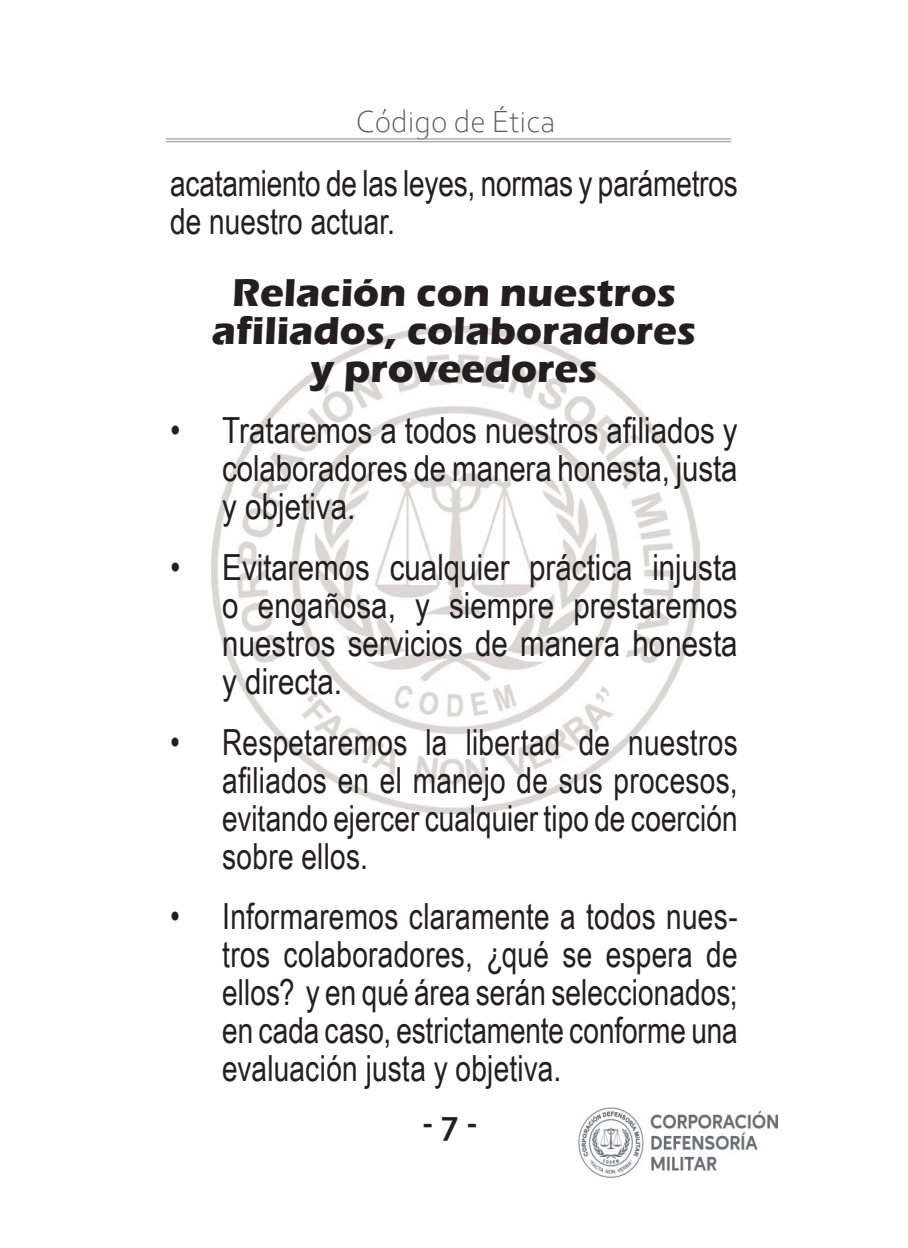
<style>
.page{position:relative;width:908px;height:1248px;background:#fff}
.page>*{position:absolute;margin:0;border:0;box-sizing:border-box;transform-origin:0 0}
.textoooo_yiyu{font:700 40px/38px "Eras ITC";color:#231f20;text-align:center}
.textooo{font:36px/38px "Arial Narrow";color:#231f20;text-align:justify;scale:.95 1}
.textooo-2{font:36px/38px "Arial Narrow";color:#231f20;text-align:justify}
.t1{font:700 36px "Corbel";color:#231f20}
.t2{font:300 32px "Corbel";color:#57585a}
</style>
<div class="page">
<hr style="left:166px;top:141px;width:564px;height:1px;background:#a8a9ad">
<hr style="left:166px;top:138px;width:564px;height:2px;background:#a8a9ad">
<img style="left:578px;top:1107px;width:199px;height:70px">
<img style="left:212px;top:325px;width:487px;height:488px">
<p class="t2" style="left:355px;top:101px;width:201px">Código de Ética</p>
<p class="textooo" style="left:170px;top:163px;width:598px">acatamiento de las leyes, normas y parámetros de nuestro actuar.</p>
<p class="textoooo_yiyu" style="left:212px;top:274px;width:485px">Relación con nuestros afiliados, colaboradores y proveedores</p>
<p class="textooo-2" style="left:222px;top:410px;width:516px;text-indent:-52px">• Trataremos a todos nuestros afiliados y colaboradores de manera honesta, justa y objetiva.</p>
<p class="textooo-2" style="left:222px;top:546px;width:516px;text-indent:-52px">• Evitaremos cualquier práctica injusta o engañosa, y siempre prestaremos nuestros servicios de manera honesta y directa.</p>
<p class="textooo" style="left:222px;top:721px;width:544px;text-indent:-52px">• Respetaremos la libertad de nuestros afiliados en el manejo de sus procesos, evitando ejercer cualquier tipo de coerción sobre ellos.</p>
<p class="textooo" style="left:222px;top:896px;width:544px;text-indent:-52px">• Informaremos claramente a todos nues&shy;tros colaboradores, ¿qué se espera de ellos? y en qué área serán seleccionados; en cada caso, estrictamente conforme una evaluación justa y objetiva.</p>
<p class="t1" style="left:421px;top:1099px;width:58px">- 7 -</p>
</div>
